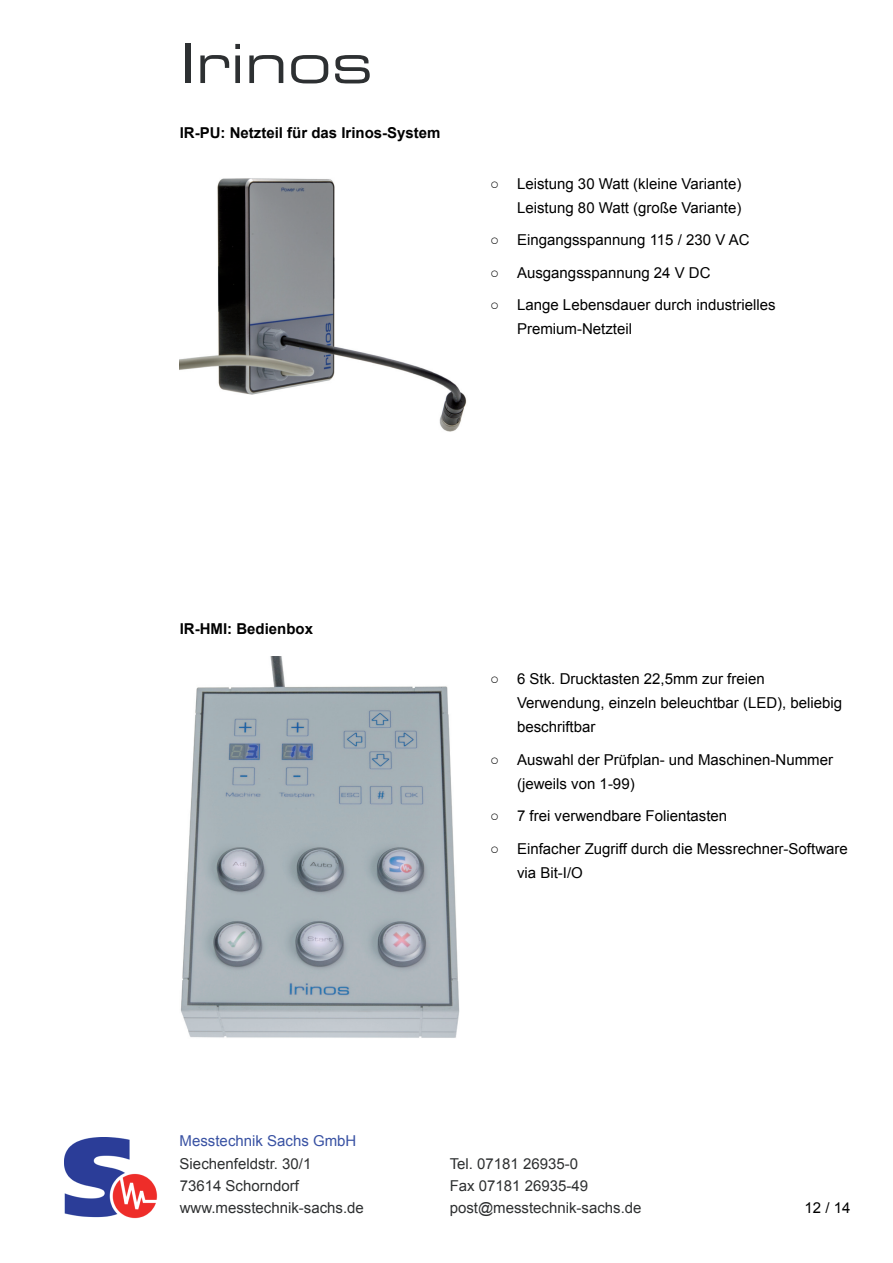
<style>
.page{position:relative;width:893px;height:1263px;background:#fff}
.page>*{position:absolute;margin:0;border:0;box-sizing:border-box;transform-origin:0 0}
.t1{font:54px "Eurostile LT Std Ex 2";color:#2d3032}
.t2{font:15px/24px "Arial";color:#000}
.t3{font:15px "Arial";color:#2e3031}
.t4{font:700 15px "Arial";color:#000}
.t5{font:15px "Arial";color:#3952a3}
</style>
<div class="page">
<img style="left:65px;top:1137px;width:93px;height:82px">
<img style="left:180px;top:656px;width:280px;height:382px">
<img style="left:180px;top:178px;width:287px;height:254px">
<h1 class="t1" style="left:180px;top:27px;width:195px">Irinos</h1>
<p class="t4" style="left:180px;top:123px;width:262px">IR-PU: Netzteil für das Irinos-System</p>
<p class="t2" style="left:490px;top:172px;width:253px;text-align:right">○ Leistung 30 Watt (kleine Variante)<br>Leistung 80 Watt (große Variante)</p>
<p class="t2" style="left:490px;top:228px;width:261px">○ Eingangsspannung 115 / 230 V AC</p>
<p class="t2" style="left:490px;top:261px;width:222px">○ Ausgangsspannung 24 V DC</p>
<p class="t2" style="left:517px;top:293px;width:260px;text-indent:-27px">○ Lange Lebensdauer durch industrielles<br>Premium-Netzteil</p>
<p class="t4" style="left:180px;top:619px;width:135px">IR-HMI: Bedienbox</p>
<p class="t2" style="left:517px;top:667px;width:327px;text-indent:-27px">○ 6 Stk. Drucktasten 22,5mm zur freien<br>Verwendung, einzeln beleuchtbar (LED), beliebig beschriftbar</p>
<p class="t2" style="left:517px;top:747px;width:317px;text-indent:-27px">○ Auswahl der Prüfplan- und Maschinen-Nummer (jeweils von 1-99)</p>
<p class="t2" style="left:490px;top:804px;width:239px">○ 7 frei verwendbare Folientasten</p>
<p class="t2" style="left:517px;top:836px;width:332px;text-indent:-27px">○ Einfacher Zugriff durch die Messrechner-Software via Bit-I/O</p>
<p class="t5" style="left:180px;top:1131px;width:178px">Messtechnik Sachs GmbH</p>
<p class="t3" style="left:180px;top:1153px;width:133px">Siechenfeldstr. 30/1</p>
<p class="t3" style="left:450px;top:1153px;width:130px">Tel. 07181 26935-0</p>
<p class="t3" style="left:180px;top:1176px;width:121px">73614 Schorndorf</p>
<p class="t3" style="left:450px;top:1176px;width:140px">Fax 07181 26935-49</p>
<p class="t3" style="left:180px;top:1198px;width:186px">www.messtechnik-sachs.de</p>
<p class="t3" style="left:450px;top:1198px;width:193px">post@messtechnik-sachs.de</p>
<p class="t2" style="left:805px;top:1196px;width:47px">12 / 14</p>
</div>
